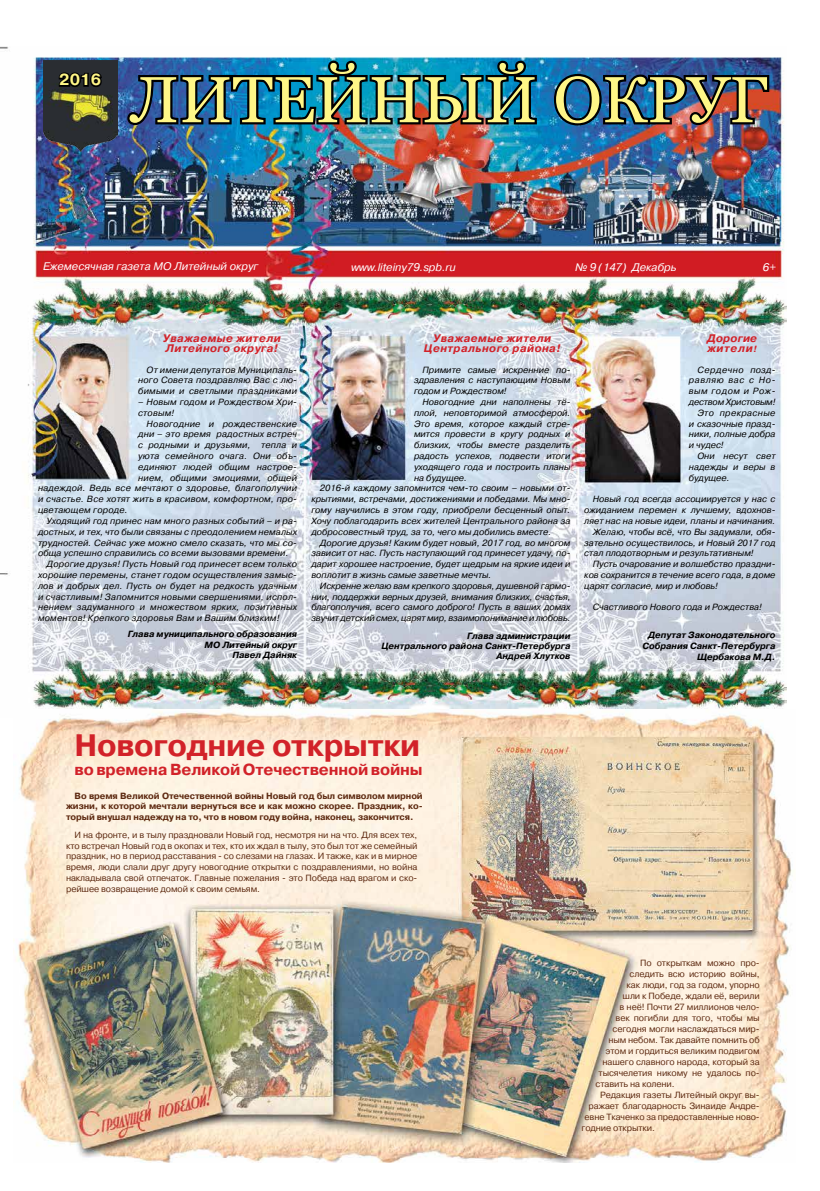
<style>
.page{position:relative;width:820px;height:1191px;background:#fff}
.page>*{position:absolute;margin:0;border:0;box-sizing:border-box;transform-origin:0 0}
.t1{font:65px "Georgia";color:#fff687}
.t2{font:700 31px "Pragmatica C";letter-spacing:-.01em;color:#d22229}
.t3{font:700 16px "Pragmatica C";letter-spacing:-.01em;color:#d22229}
.t4{font:700 16px "Pragmatica C";color:#fff687}
.t5{font:italic 11px "Pragmatica C";color:#fff}
.t6{font:italic 700 11px/10px "Pragmatica C";letter-spacing:.04em;color:#d22229}
.t7{font:italic 700 11px/10px "Pragmatica C";letter-spacing:.02em;color:#d22229}
.t8{font:italic 9px/10.8px "Pragmatica C";color:#000;text-align:justify}
.t9{font:9px/10.8px "Pragmatica C";letter-spacing:-.01em;color:#5e2a11;text-align:justify}
.t10{font:italic 9px/10.8px "Pragmatica C";letter-spacing:.02em;color:#000}
.t11{font:italic 700 9px/10.5px "Pragmatica C";color:#000;text-align:right}
.t12{font:700 9px/10.8px "Pragmatica C";letter-spacing:-.01em;color:#5e2a11;text-align:justify}
.t13{font:italic 9px "Pragmatica C";letter-spacing:.06em;color:#000}
.t14{font:italic 9px "Pragmatica C";letter-spacing:-.02em;color:#000}
.t15{font:italic 9px "Pragmatica C";letter-spacing:.04em;color:#000}
.s1{font-size:9px}
</style>
<div class="page">
<img style="left:0;top:46px;width:786px;height:663px">
<img style="left:16px;top:709px;width:776px;height:453px">
<img style="left:43px;top:61px;width:74px;height:90px">
<svg style="left:57px;top:71px;width:46px;height:17px"></svg>
<img style="left:124px;top:57px;width:415px;height:72px">
<img style="left:550px;top:71px;width:221px;height:58px">
<h3 class="t4" style="left:59px;top:71px;width:43px">2016</h3>
<h1 class="t1" style="left:130px;top:60px;width:638px">ЛИТЕЙНЫЙ ОКРУГ</h1>
<p class="t5" style="left:43px;top:260px;width:217px">Ежемесячная газета МО Литейный округ</p>
<p class="t5" style="left:351px;top:261px;width:106px">www.liteiny79.spb.ru</p>
<p class="t5" style="left:574px;top:261px;width:103px">№ 9 (147) Декабрь</p>
<p class="t5" style="left:762px;top:261px;width:15px">6+</p>
<p class="t6" style="left:163px;top:333px;width:119px">Уважаемые жители<br>Литейного округа!</p>
<p class="t8" style="left:138px;top:364px;width:160px;text-indent:9px">От имени депутатов Муниципаль&shy;ного Совета поздравляю Вас с лю&shy;бимыми и светлыми праздниками</p>
<p class="t10" style="left:138px;top:396px;width:160px">– Новым годом и Рождеством Хри&shy;стовым!</p>
<p class="t10" style="left:147px;top:418px;width:152px">Новогодние и рождественские</p>
<p class="t10" style="left:138px;top:429px;width:160px">дни – это время радостных встреч</p>
<p class="t10" style="left:138px;top:440px;width:160px">с родными и друзьями, тепла и</p>
<p class="t10" style="left:138px;top:450px;width:160px">уюта семейного очага. Они объ-</p>
<p class="t10" style="left:138px;top:461px;width:160px">единяют людей общим настрое-</p>
<p class="t10" style="left:138px;top:472px;width:160px">нием, общими эмоциями, общей</p>
<p class="t10" style="left:38px;top:483px;width:260px">надеждой. Ведь все мечтают о здоровье, благополучии</p>
<p class="t10" style="left:38px;top:494px;width:260px">и счастье. Все хотят жить в красивом, комфортном, про-</p>
<p class="t10" style="left:38px;top:504px;width:91px">цветающем городе.</p>
<p class="t8" style="left:46px;top:515px;width:252px">Уходящий год принес нам много разных событий – и ра-</p>
<p class="t8" style="left:38px;top:526px;width:260px">достных, и тех, что были связаны с преодолением немалых</p>
<p class="t8" style="left:38px;top:537px;width:260px">трудностей. Сейчас уже можно смело сказать, что мы со-</p>
<p class="t8" style="left:38px;top:548px;width:252px">обща успешно справились со всеми вызовами времени.</p>
<p class="t10" style="left:46px;top:558px;width:252px">Дорогие друзья! Пусть Новый год принесет всем только</p>
<p class="t10" style="left:38px;top:569px;width:260px">хорошие перемены, станет годом осуществления замыс-</p>
<p class="t10" style="left:38px;top:580px;width:260px">лов и добрых дел. Пусть он будет на редкость удачным</p>
<p class="t10" style="left:38px;top:591px;width:260px">и счастливым! Запомнится новыми свершениями, испол-</p>
<p class="t10" style="left:38px;top:602px;width:260px">нением задуманного и множеством ярких, позитивных</p>
<p class="t10" style="left:38px;top:612px;width:243px">моментов! Крепкого здоровья Вам и Вашим близким!</p>
<p class="t11" style="left:128px;top:629px;width:171px">Глава муниципального образования<br>МО Литейный округ<br>Павел Дайняк</p>
<p class="t6" style="left:424px;top:333px;width:138px;text-align:center">Уважаемые жители<br>Центрального района!</p>
<p class="t8" style="left:414px;top:364px;width:158px;text-indent:9px">Примите самые искренние по&shy;здравления с наступающим Новым годом и Рождеством!</p>
<p class="t8" style="left:422px;top:396px;width:149px">Новогодние дни наполнены тё-</p>
<p class="t8" style="left:414px;top:407px;width:158px">плой, неповторимой атмосферой.</p>
<p class="t8" style="left:414px;top:418px;width:158px">Это время, которое каждый стре-</p>
<p class="t8" style="left:414px;top:429px;width:158px">мится провести в кругу родных и</p>
<p class="t8" style="left:414px;top:440px;width:158px">близких, чтобы вместе разделить</p>
<p class="t8" style="left:414px;top:450px;width:158px">радость успехов, подвести итоги</p>
<p class="t8" style="left:414px;top:461px;width:158px">уходящего года и построить планы</p>
<p class="t8" style="left:414px;top:472px;width:55px">на будущее.</p>
<p class="t8" style="left:320px;top:483px;width:252px">2016-й каждому запомнится чем-то своим – новыми от-</p>
<p class="t8" style="left:311px;top:494px;width:260px">крытиями, встречами, достижениями и победами. Мы мно-</p>
<p class="t8" style="left:311px;top:504px;width:260px">гому научились в этом году, приобрели бесценный опыт.</p>
<p class="t8" style="left:311px;top:515px;width:260px">Хочу поблагодарить всех жителей Центрального района за</p>
<p class="t8" style="left:311px;top:526px;width:241px">добросовестный труд, за то, чего мы добились вместе.</p>
<p class="t8" style="left:320px;top:537px;width:252px">Дорогие друзья! Каким будет новый, 2017 год, во многом</p>
<p class="t8" style="left:311px;top:548px;width:260px">зависит от нас. Пусть наступающий год принесет удачу, по-</p>
<p class="t8" style="left:311px;top:558px;width:260px">дарит хорошее настроение, будет щедрым на яркие идеи и</p>
<p class="t8" style="left:311px;top:569px;width:181px">воплотит в жизнь самые заветные мечты.</p>
<p class="t8" style="left:320px;top:580px;width:252px">Искренне желаю вам крепкого здоровья, душевной гармо-</p>
<p class="t8" style="left:311px;top:591px;width:260px">нии, поддержки верных друзей, внимания близких, счастья,</p>
<p class="t8" style="left:311px;top:602px;width:260px">благополучия, всего самого доброго! Пусть в ваших домах</p>
<p class="t8" style="left:311px;top:612px;width:260px">звучит детский смех, царят мир, взаимопонимание и любовь.</p>
<p class="t11" style="left:381px;top:631px;width:190px;line-height:10px">Глава администрации<br>Центрального района Санкт-Петербурга<br>Андрей Хлутков</p>
<p class="t7" style="left:707px;top:333px;width:51px">Дорогие жители<span class="s1">!</span></p>
<p class="t13" style="left:697px;top:364px;width:80px">Сердечно позд-</p>
<p class="t13" style="left:688px;top:375px;width:88px">равляю вас с Но-</p>
<p class="t13" style="left:688px;top:386px;width:88px">вым годом и Рож-</p>
<p class="t14" style="left:688px;top:397px;width:88px">деством Христовым!</p>
<p class="t15" style="left:697px;top:408px;width:80px">Это прекрасные</p>
<p class="t8" style="left:688px;top:418px;width:88px">и сказочные празд-</p>
<p class="t8" style="left:688px;top:429px;width:88px">ники, полные добра</p>
<p class="t8" style="left:688px;top:440px;width:36px">и чудес!</p>
<p class="t8" style="left:697px;top:450px;width:80px">Они несут свет</p>
<p class="t8" style="left:688px;top:461px;width:88px">надежды и веры в</p>
<p class="t8" style="left:688px;top:472px;width:42px">будущее.</p>
<p class="t8" style="left:592px;top:494px;width:184px">Новый год всегда ассоциируется у нас с</p>
<p class="t8" style="left:584px;top:504px;width:193px">ожиданием перемен к лучшему, вдохнов-</p>
<p class="t8" style="left:584px;top:515px;width:193px">ляет нас на новые идеи, планы и начинания.</p>
<p class="t8" style="left:592px;top:526px;width:184px">Желаю, чтобы всё, что Вы задумали, обя-</p>
<p class="t8" style="left:584px;top:537px;width:193px">зательно осуществилось, и Новый 2017 год</p>
<p class="t8" style="left:584px;top:548px;width:171px">стал плодотворным и результативным!</p>
<p class="t8" style="left:592px;top:558px;width:184px">Пусть очарование и волшебство праздни-</p>
<p class="t8" style="left:584px;top:569px;width:193px">ков сохранится в течение всего года, в доме</p>
<p class="t8" style="left:584px;top:580px;width:135px">царят согласие, мир и любовь!</p>
<p class="t8" style="left:592px;top:602px;width:171px">Счастливого Нового года и Рождества!</p>
<p class="t11" style="left:642px;top:630px;width:134px;line-height:10.8px">Депутат Законодательного<br>Собрания Санкт-Петербурга<br>Щербакова М.Д.</p>
<h2 class="t2" style="left:74px;top:728px;width:347px">Новогодние открытки</h2>
<h3 class="t3" style="left:74px;top:761px;width:349px">во времена Великой Отечественной войны</h3>
<p class="t12" style="left:66px;top:790px;width:358px;text-indent:9px">Во время Великой Отечественной войны Новый год был символом мирной жизни, к которой мечтали вернуться все и как можно скорее. Праздник, ко&shy;торый внушал надежду на то, что в новом году война, наконец, закончится.</p>
<p class="t9" style="left:66px;top:829px;width:353px;text-indent:9px">И на фронте, и в тылу праздновали Новый год, несмотря ни на что. Для всех тех, кто встречал Новый год в окопах и тех, кто их ждал в тылу, это был тот же семейный праздник, но в период расставания - со слезами на глазах. И также, как и в мирное время, люди слали друг другу новогодние открытки с поздравлениями, но война накладывала свой отпечаток. Главные пожелания - это Победа над врагом и ско&shy;рейшее возвращение домой к своим семьям.</p>
<p class="t9" style="left:639px;top:957px;width:121px">По открыткам можно про-</p>
<p class="t9" style="left:629px;top:968px;width:132px">следить всю историю войны,</p>
<p class="t9" style="left:626px;top:979px;width:135px">как люди, год за годом, упорно</p>
<p class="t9" style="left:622px;top:990px;width:139px">шли к Победе, ждали её, верили</p>
<p class="t9" style="left:619px;top:1001px;width:141px">в неё! Почти 27 миллионов чело-</p>
<p class="t9" style="left:615px;top:1012px;width:146px">век погибли для того, чтобы мы</p>
<p class="t9" style="left:612px;top:1023px;width:149px">сегодня могли наслаждаться мир-</p>
<p class="t9" style="left:608px;top:1034px;width:153px">ным небом. Так давайте помнить об</p>
<p class="t9" style="left:605px;top:1045px;width:156px">этом и гордиться великим подвигом</p>
<p class="t9" style="left:602px;top:1056px;width:159px">нашего славного народа, который за</p>
<p class="t9" style="left:598px;top:1067px;width:163px">тысячелетия никому не удалось по-</p>
<p class="t9" style="left:595px;top:1078px;width:81px">ставить на колени.</p>
<p class="t9" style="left:600px;top:1089px;width:161px">Редакция газеты Литейный округ вы-</p>
<p class="t9" style="left:588px;top:1100px;width:173px">ражает благодарность Зинаиде Андре-</p>
<p class="t9" style="left:584px;top:1111px;width:177px">евне Ткаченко за предоставленные ново-</p>
<p class="t9" style="left:581px;top:1122px;width:75px">годние открытки.</p>
</div>
